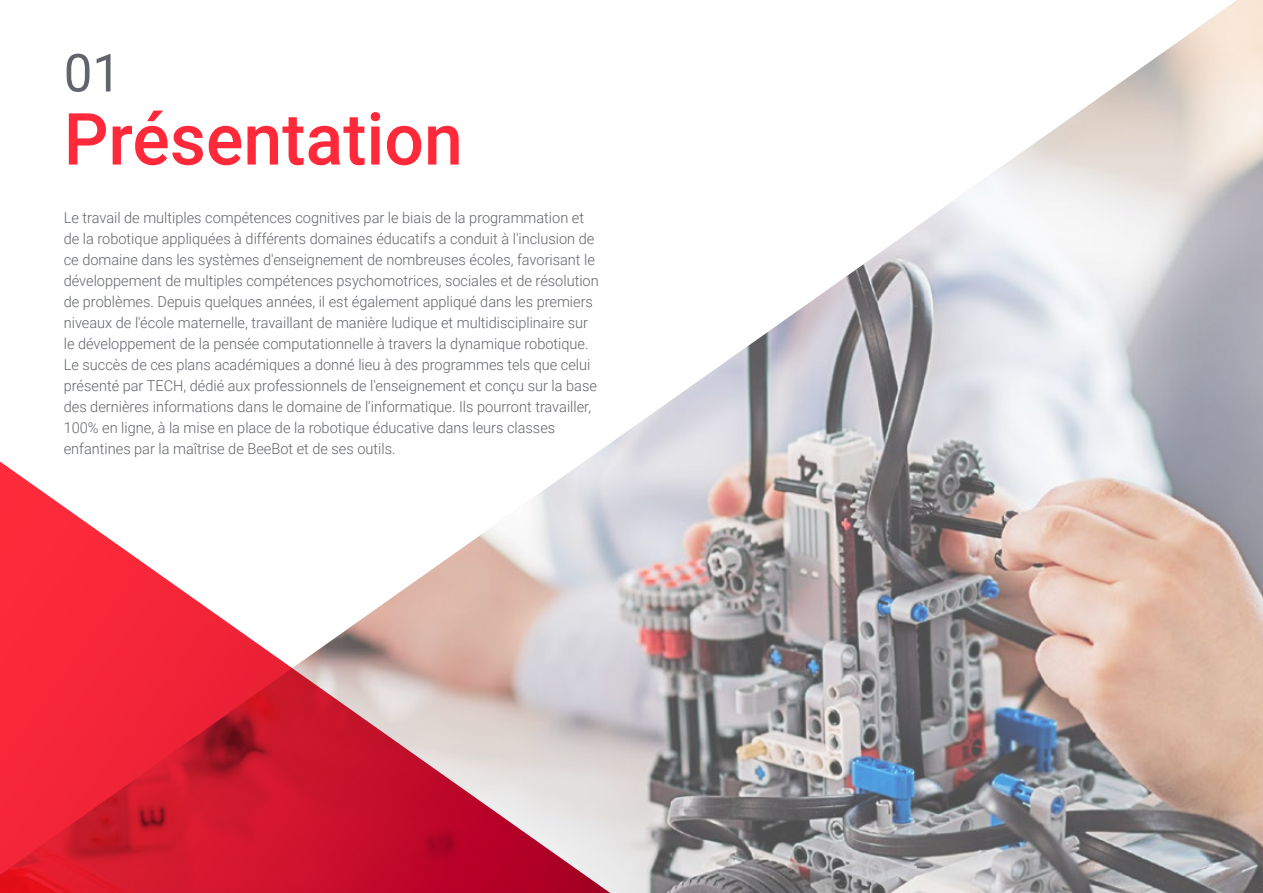
<style>
.page{position:relative;width:1263px;height:893px;background:#fff}
.page>*{position:absolute;margin:0;border:0;box-sizing:border-box;transform-origin:0 0}
.t1{font:500 72px "Roboto";color:#ff293a}
.t2{font:52.5px "Roboto";color:#61646a}
.t3{font:300 15px/21px "Roboto";color:#61646a}
</style>
<div class="page">
<img style="left:607px;top:0;width:656px;height:893px">
<svg style="left:0;top:446px;width:640px;height:447px"></svg>
<h2 class="t2" style="left:64px;top:36px;width:59px">01</h2>
<h1 class="t1" style="left:64px;top:89px;width:401px">Présentation</h1>
<p class="t3" style="left:64px;top:206px;width:536px">Le travail de multiples compétences cognitives par le biais de la programmation et de la robotique appliquées à différents domaines éducatifs a conduit à l'inclusion de ce domaine dans les systèmes d'enseignement de nombreuses écoles, favorisant le développement de multiples compétences psychomotrices, sociales et de résolution de problèmes. Depuis quelques années, il est également appliqué dans les premiers niveaux de l'école maternelle, travaillant de manière ludique et multidisciplinaire sur le développement de la pensée computationnelle à travers la dynamique robotique.<br>Le succès de ces plans académiques a donné lieu à des programmes tels que celui présenté par TECH, dédié aux professionnels de l'enseignement et conçu sur la base des dernières informations dans le domaine de l'informatique. Ils pourront travailler, 100% en ligne, à la mise en place de la robotique éducative dans leurs classes enfantines par la maîtrise de BeeBot et de ses outils.</p>
</div>
